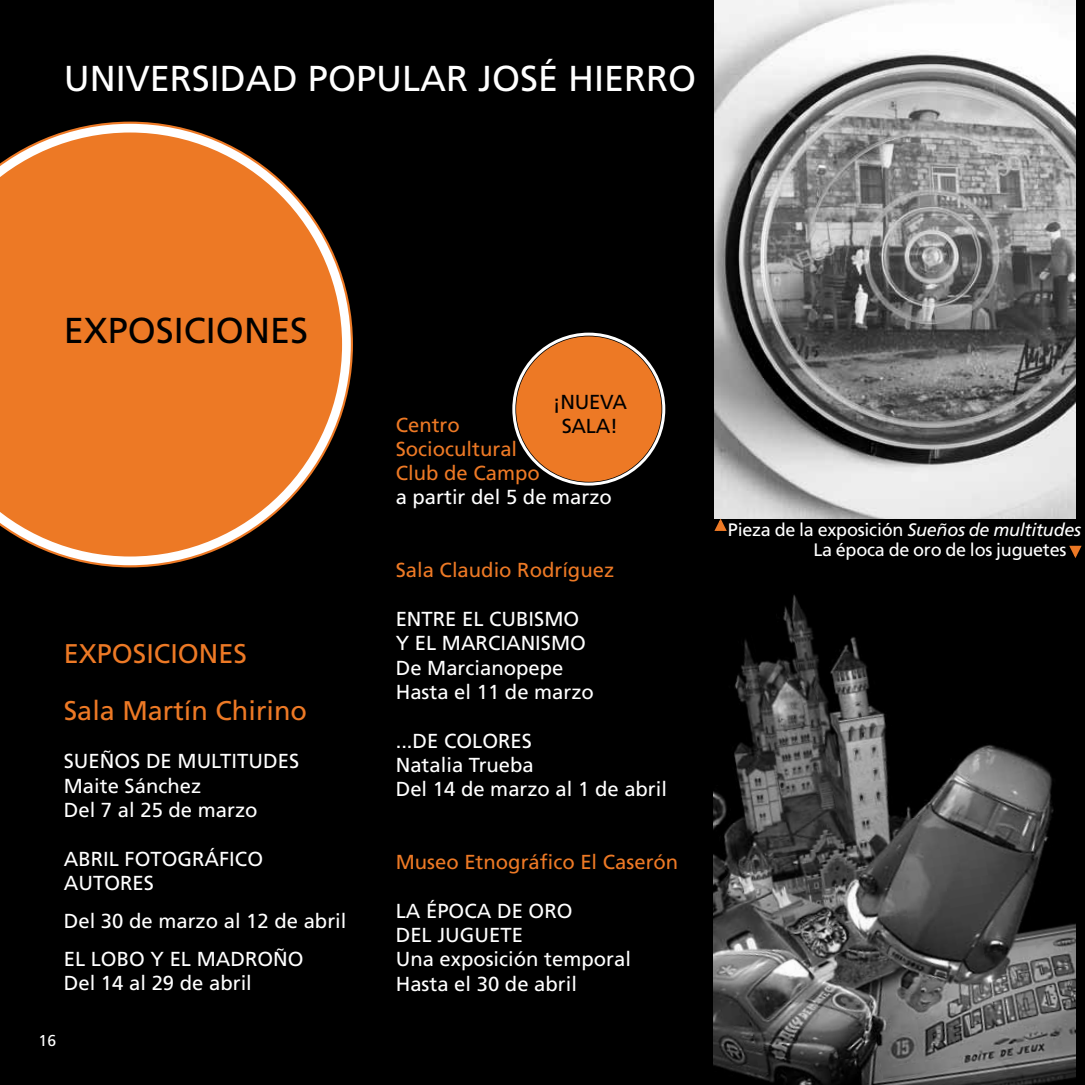
<style>
.page{position:relative;width:1085px;height:1085px;background:#fff}
.page>*{position:absolute;margin:0;border:0;box-sizing:border-box;transform-origin:0 0}
.t1{font:36px "Frutiger LT Std";color:#fff}
.t2{font:36px "Frutiger LT Std";color:#000}
.t3{font:27px/56.7px "Frutiger LT Std";color:#ed7925}
.t4{font:20.25px/24.3px "Frutiger LT Std";color:#fff}
.t5{font:20.25px/24.3px "Frutiger LT Std";color:#ed7925}
.t6{font:20.25px/24.3px "Frutiger LT Std";letter-spacing:-.015em;color:#000;text-align:center}
.t7{font:18px/19.8px "Frutiger LT Std";letter-spacing:-.015em;color:#fff}
.t8{font:15.75px "Frutiger LT Std";color:#fff}
.s1{color:#fff}
.s2{font-style:italic}
</style>
<div class="page">
<div style="left:0;top:0;width:1084px;height:1084px;background:#000"></div>
<svg style="left:0;top:124px;width:351px;height:441px;background:#cb6e2b"></svg>
<img style="left:714px;top:0;width:361px;height:518px">
<img style="left:713px;top:595px;width:362px;height:489px">
<svg style="left:714px;top:518px;width:14px;height:13px"></svg>
<svg style="left:1069px;top:545px;width:13px;height:13px"></svg>
<div style="left:514px;top:334px;width:149px;height:150px;background:#ed7925;border-radius:50%"></div>
<div style="left:512px;top:332px;width:153px;height:153px;border:3px solid #fff;border-radius:50%"></div>
<p class="t1" style="left:64px;top:57px;width:634px">UNIVERSIDAD POPULAR JOSÉ HIERRO</p>
<p class="t2" style="left:64px;top:309px;width:246px">EXPOSICIONES</p>
<p class="t3" style="left:64px;top:625px;width:245px">EXPOSICIONES<br>Sala Martín Chirino</p>
<p class="t4" style="left:64px;top:749px;width:237px">SUEÑOS DE MULTITUDES<br>Maite Sánchez<br>Del 7 al 25 de marzo</p>
<p class="t4" style="left:64px;top:846px;width:201px">ABRIL FOTOGRÁFICO<br>AUTORES</p>
<p class="t4" style="left:64px;top:901px;width:284px;line-height:37.8px">Del 30 de marzo al 12 de abril<br>EL LOBO Y EL MADROÑO</p>
<p class="t4" style="left:64px;top:970px;width:189px">Del 14 al 29 de abril</p>
<p class="t8" style="left:39px;top:1031px;width:19px">16</p>
<p class="t6" style="left:552px;top:390px;width:76px">¡NUEVA<br>SALA!</p>
<p class="t5" style="left:395px;top:412px;width:218px">Centro<br>Sociocultural<br>Club de Campo<br><span class="s1">a partir del 5 de marzo</span></p>
<p class="t5" style="left:395px;top:558px;width:220px">Sala Claudio Rodríguez</p>
<p class="t4" style="left:395px;top:607px;width:200px">ENTRE EL CUBISMO<br>Y EL MARCIANISMO<br>De Marcianopepe<br>Hasta el 11 de marzo</p>
<p class="t4" style="left:395px;top:728px;width:273px">...DE COLORES<br>Natalia Trueba<br>Del 14 de marzo al 1 de abril</p>
<p class="t5" style="left:395px;top:850px;width:284px">Museo Etnográfico El Caserón</p>
<p class="t4" style="left:395px;top:898px;width:237px">LA ÉPOCA DE ORO<br>DEL JUGUETE<br>Una exposición temporal<br>Hasta el 30 de abril</p>
<p class="t7" style="left:813px;top:519px;width:269px;text-indent:-85px">Pieza de la exposición <span class="s2">Sueños de multitudes<br></span>La época de oro de los juguetes</p>
</div>
